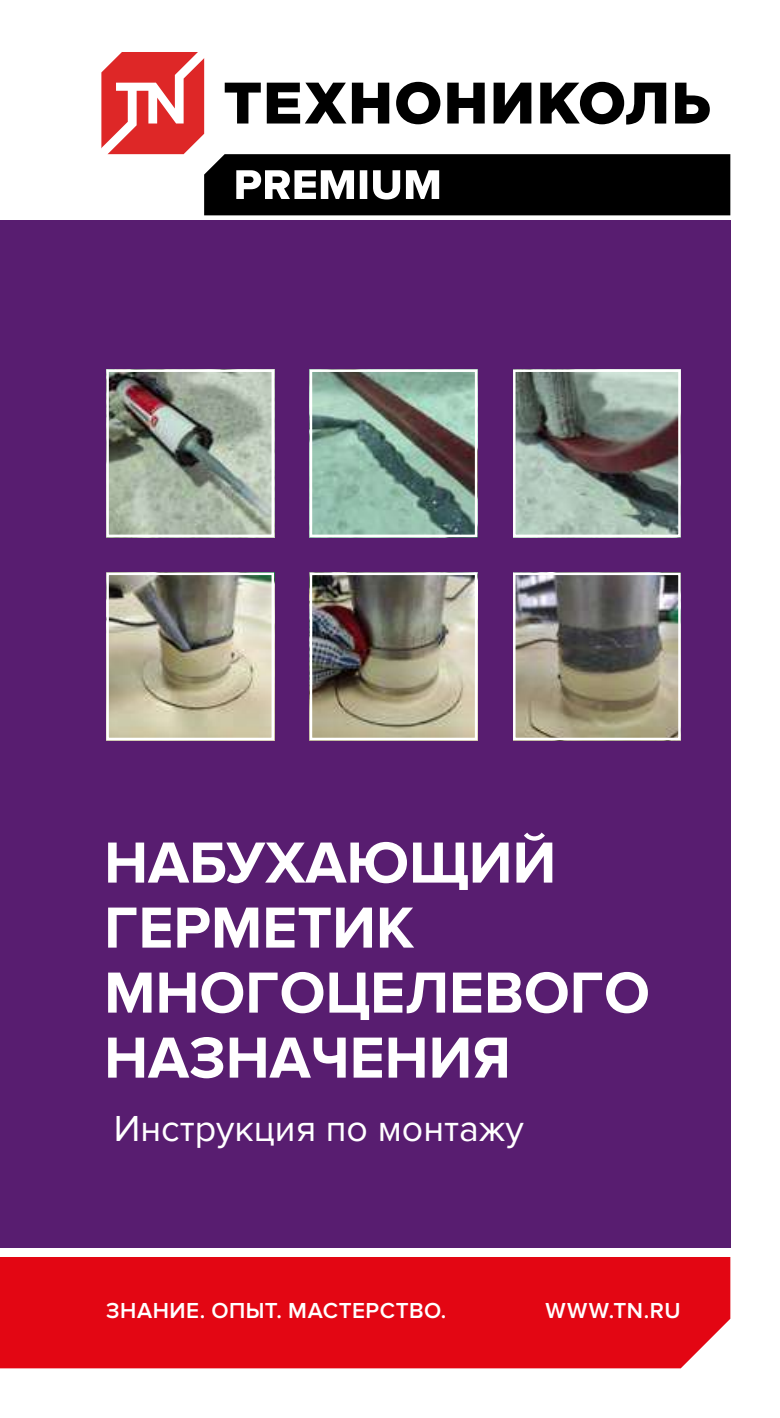
<style>
.page{position:relative;width:780px;height:1418px;background:#fff}
.page>*{position:absolute;margin:0;border:0;box-sizing:border-box;transform-origin:0 0}
.t1{font:700 60px/65px "Proxima Nova";color:#fff}
.t2{font:37.5px "Proxima Nova";color:#fff}
.t3{font:600 22.5px "Proxima Nova";letter-spacing:.02em;color:#fff}
</style>
<div class="page">
<div style="left:0;top:220px;width:730px;height:1028px;background:#581d70"></div>
<div style="left:0;top:1257px;width:730px;height:111px;background:#e30613"></div>
<img style="left:109px;top:372px;width:162px;height:162px">
<div style="left:106px;top:369px;width:168px;height:168px;border:2px solid #fff"></div>
<img style="left:516px;top:575px;width:161px;height:162px">
<div style="left:513px;top:572px;width:167px;height:168px;border:2px solid #fff"></div>
<img style="left:313px;top:372px;width:161px;height:162px">
<div style="left:310px;top:369px;width:167px;height:168px;border:2px solid #fff"></div>
<img style="left:313px;top:575px;width:161px;height:162px">
<div style="left:310px;top:572px;width:167px;height:168px;border:2px solid #fff"></div>
<img style="left:516px;top:372px;width:161px;height:162px">
<div style="left:513px;top:369px;width:167px;height:168px;border:2px solid #fff"></div>
<img style="left:109px;top:575px;width:162px;height:162px">
<div style="left:106px;top:572px;width:168px;height:168px;border:2px solid #fff"></div>
<svg style="left:101px;top:52px;width:629px;height:163px"></svg>
<p class="t1" style="left:104px;top:831px;width:547px">НАБУХАЮЩИЙ<br>ГЕРМЕТИК<br>МНОГОЦЕЛЕВОГО<br>НАЗНАЧЕНИЯ</p>
<p class="t2" style="left:114px;top:1107px;width:411px">Инструкция по монтажу</p>
<p class="t3" style="left:106px;top:1297px;width:341px">ЗНАНИЕ. ОПЫТ. МАСТЕРСТВО.</p>
<p class="t3" style="left:545px;top:1297px;width:137px">WWW.TN.RU</p>
</div>
